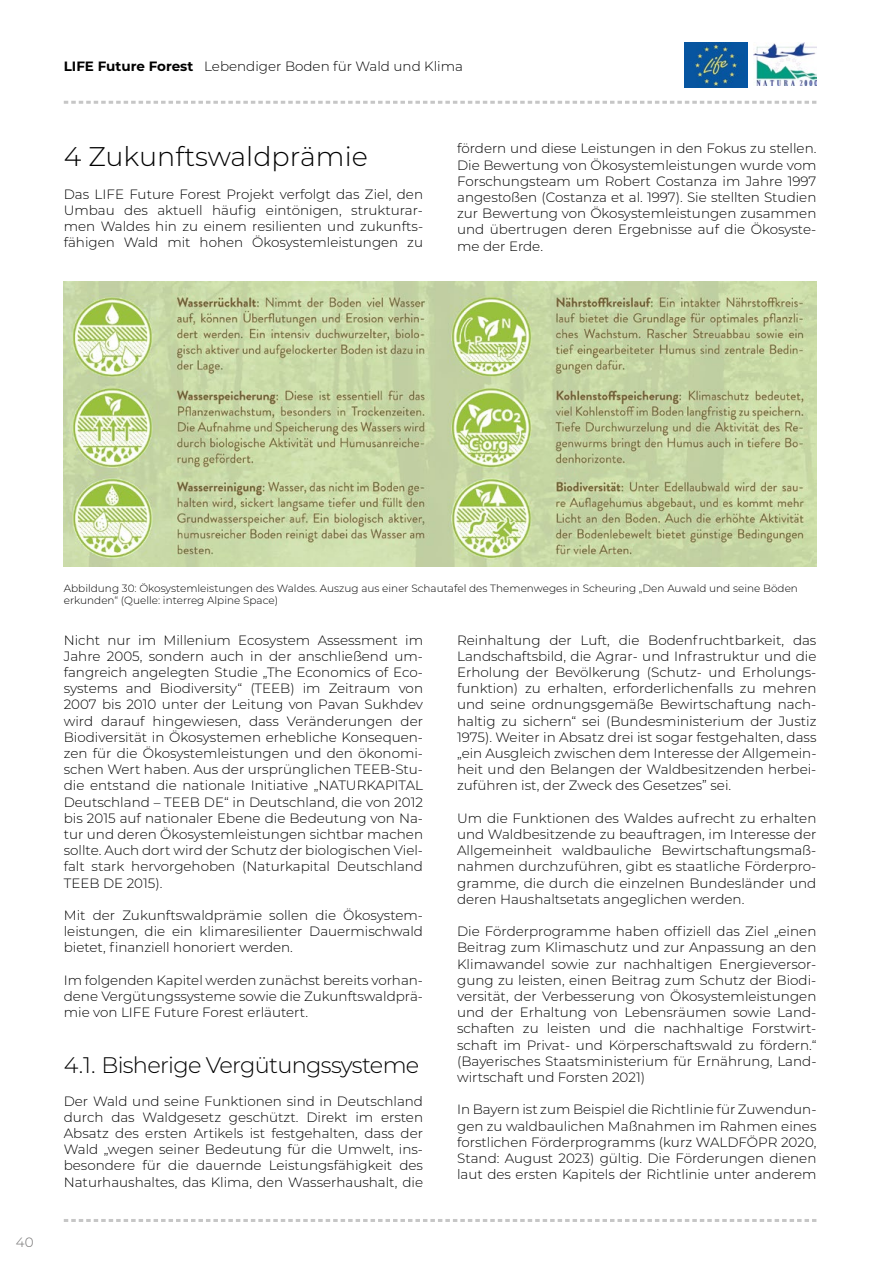
<style>
.page{position:relative;width:893px;height:1263px;background:#fff}
.page>*{position:absolute;margin:0;border:0;box-sizing:border-box;transform-origin:0 0}
.t1{font:300 27px "Montserrat";color:#000}
.t2{font:300 22.5px "Montserrat";letter-spacing:-.03em;color:#000}
.t3{font:300 13.5px/16.2px "Montserrat";color:#000;text-align:justify}
.t4{font:300 13.5px "Montserrat";color:#706f6f}
.t5{font:300 10.5px/12.6px "Montserrat";color:#000}
.s1{font-weight:700}
</style>
<div class="page">
<svg style="left:64px;top:101px;width:752px;height:3px"></svg>
<svg style="left:64px;top:1219px;width:752px;height:3px"></svg>
<img style="left:685px;top:43px;width:62px;height:45px">
<img style="left:754px;top:43px;width:62px;height:43px">
<img style="left:64px;top:281px;width:752px;height:286px">
<p class="t3" style="left:64px;top:58px;width:401px"><span class="s1">LIFE Future Forest</span> Lebendiger Boden für Wald und Klima</p>
<h1 class="t1" style="left:64px;top:139px;width:306px">4 Zukunftswaldprämie</h1>
<p class="t3" style="left:64px;top:186px;width:361px">Das LIFE Future Forest Projekt verfolgt das Ziel, den Umbau des aktuell häufig eintönigen, strukturar&shy;men Waldes hin zu einem resilienten und zukunfts&shy;fähigen Wald mit hohen Ökosystemleistungen zu</p>
<p class="t3" style="left:457px;top:140px;width:361px">fördern und diese Leistungen in den Fokus zu stellen.<br>Die Bewertung von Ökosystemleistungen wurde vom Forschungsteam um Robert Costanza im Jahre 1997 angestoßen (Costanza et al. 1997). Sie stellten Studien zur Bewertung von Ökosystemleistungen zusammen und übertrugen deren Ergebnisse auf die Ökosyste&shy;me der Erde.</p>
<p class="t4" style="left:16px;top:1233px;width:19px">40</p>
<p class="t5" style="left:64px;top:581px;width:736px">Abbildung 30: Ökosystemleistungen des Waldes. Auszug aus einer Schautafel des Themenweges in Scheuring „Den Auwald und seine Böden erkunden“ (Quelle: interreg Alpine Space)</p>
<p class="t3" style="left:64px;top:631px;width:361px">Nicht nur im Millenium Ecosystem Assessment im Jahre 2005, sondern auch in der anschließend um&shy;fangreich angelegten Studie „The Economics of Eco&shy;systems and Biodiversity“ (TEEB) im Zeitraum von 2007 bis 2010 unter der Leitung von Pavan Sukhdev wird darauf hingewiesen, dass Veränderungen der Biodiversität in Ökosystemen erhebliche Konsequen&shy;zen für die Ökosystemleistungen und den ökonomi&shy;schen Wert haben. Aus der ursprünglichen TEEB-Stu&shy;die entstand die nationale Initiative „NATURKAPITAL Deutschland – TEEB DE“ in Deutschland, die von 2012 bis 2015 auf nationaler Ebene die Bedeutung von Na&shy;tur und deren Ökosystemleistungen sichtbar machen sollte. Auch dort wird der Schutz der biologischen Viel&shy;falt stark hervorgehoben (Naturkapital Deutschland TEEB DE 2015).</p>
<p class="t3" style="left:64px;top:907px;width:361px">Mit der Zukunftswaldprämie sollen die Ökosystem&shy;leistungen, die ein klimaresilienter Dauermischwald bietet, finanziell honoriert werden.</p>
<p class="t3" style="left:64px;top:971px;width:361px">Im folgenden Kapitel werden zunächst bereits vorhan&shy;dene Vergütungssysteme sowie die Zukunftswaldprä&shy;mie von LIFE Future Forest erläutert.</p>
<h2 class="t2" style="left:64px;top:1050px;width:357px">4.1. Bisherige Vergütungssysteme</h2>
<p class="t3" style="left:64px;top:1092px;width:361px">Der Wald und seine Funktionen sind in Deutschland durch das Waldgesetz geschützt. Direkt im ersten Absatz des ersten Artikels ist festgehalten, dass der Wald „wegen seiner Bedeutung für die Umwelt, ins&shy;besondere für die dauernde Leistungsfähigkeit des Naturhaushaltes, das Klima, den Wasserhaushalt, die</p>
<p class="t3" style="left:457px;top:631px;width:361px">Reinhaltung der Luft, die Bodenfruchtbarkeit, das Landschaftsbild, die Agrar- und Infrastruktur und die Erholung der Bevölkerung (Schutz- und Erholungs&shy;funktion) zu erhalten, erforderlichenfalls zu mehren und seine ordnungsgemäße Bewirtschaftung nach&shy;haltig zu sichern“ sei (Bundesministerium der Justiz 1975). Weiter in Absatz drei ist sogar festgehalten, dass „ein Ausgleich zwischen dem Interesse der Allgemein&shy;heit und den Belangen der Waldbesitzenden herbei&shy;zuführen ist, der Zweck des Gesetzes” sei.</p>
<p class="t3" style="left:457px;top:809px;width:361px">Um die Funktionen des Waldes aufrecht zu erhalten und Waldbesitzende zu beauftragen, im Interesse der Allgemeinheit waldbauliche Bewirtschaftungsmaß&shy;nahmen durchzuführen, gibt es staatliche Förderpro&shy;gramme, die durch die einzelnen Bundesländer und deren Haushaltsetats angeglichen werden.</p>
<p class="t3" style="left:457px;top:923px;width:361px">Die Förderprogramme haben offiziell das Ziel „einen Beitrag zum Klimaschutz und zur Anpassung an den Klimawandel sowie zur nachhaltigen Energieversor&shy;gung zu leisten, einen Beitrag zum Schutz der Biodi&shy;versität, der Verbesserung von Ökosystemleistungen und der Erhaltung von Lebensräumen sowie Land&shy;schaften zu leisten und die nachhaltige Forstwirt&shy;schaft im Privat- und Körperschaftswald zu fördern.“ (Bayerisches Staatsministerium für Ernährung, Land&shy;wirtschaft und Forsten 2021)</p>
<p class="t3" style="left:457px;top:1101px;width:361px">In Bayern ist zum Beispiel die Richtlinie für Zuwendun&shy;gen zu waldbaulichen Maßnahmen im Rahmen eines forstlichen Förderprogramms (kurz WALDFÖPR 2020, Stand: August 2023) gültig. Die Förderungen dienen laut des ersten Kapitels der Richtlinie unter anderem</p>
</div>
